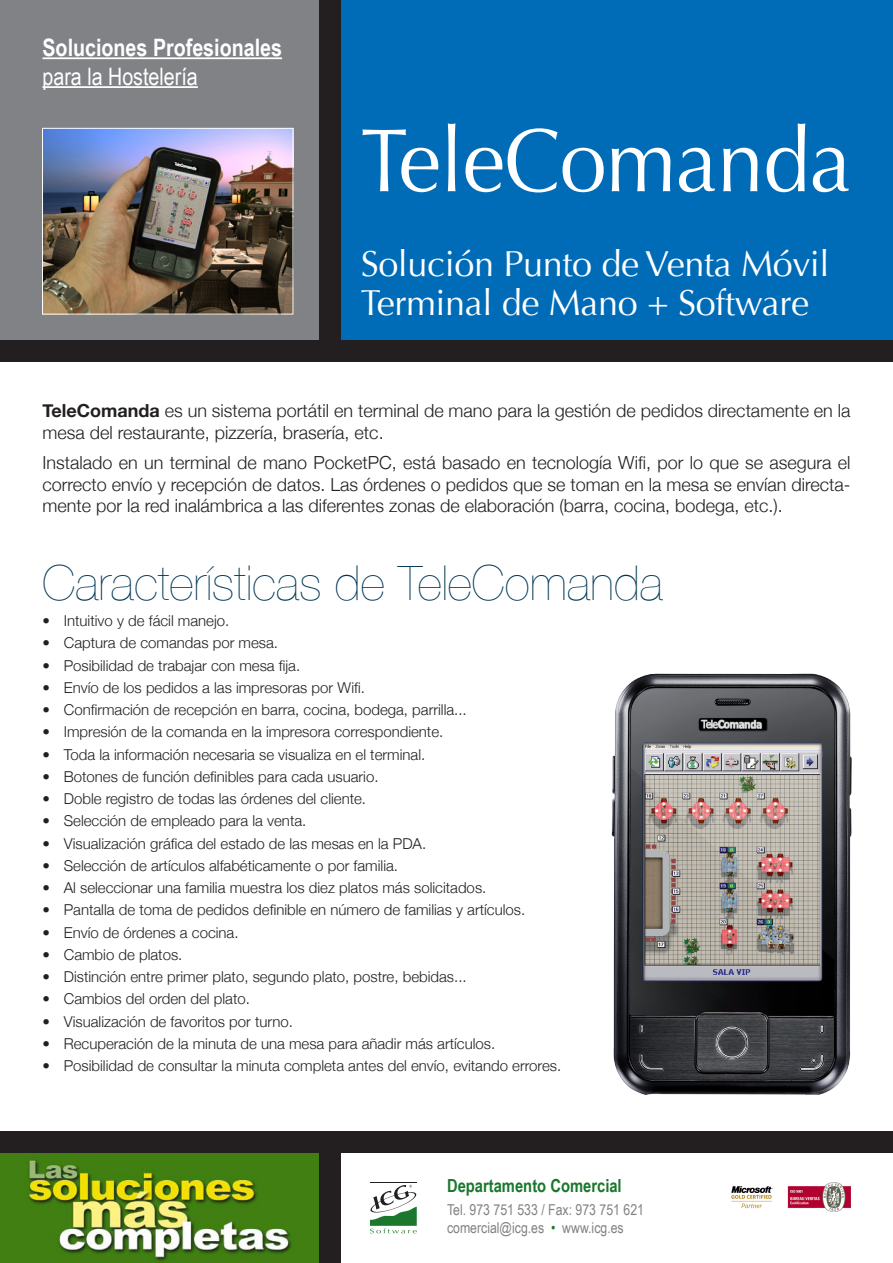
<style>
.page{position:relative;width:893px;height:1263px;background:#fff}
.page>*{position:absolute;margin:0;border:0;box-sizing:border-box;transform-origin:0 0}
.t1{font:90px "Optima";letter-spacing:-.01em;color:#fff;scale:.94 1}
.Subtitulares{font:200 48px "Helvetica Neue";color:#013753}
.t2{font:36px "Optima";letter-spacing:-.01em;color:#fff}
._01_Soluciones_Bold{font:700 24px "Arial Narrow";color:#fff}
._01_Soluciones_Norma{font:24px "Arial Narrow";color:#fff}
.Textos_12{font:300 18px/21.6px "Helvetica Neue";color:#231f20}
.t3{font:700 18px "Arial Narrow";color:#1a772c}
.Texto___5mm{font:300 15px "Helvetica Neue";color:#231f20}
.t4{font:15px "Arial Narrow";color:#808285}
.s1{font-weight:700}
.s2{color:#1a772c}
</style>
<div class="page">
<img style="left:0;top:1152px;width:319px;height:111px">
<div style="left:0;top:0;width:332px;height:353px;background:#808285"></div>
<div style="left:328px;top:0;width:565px;height:351px;background:#006cb8"></div>
<div style="left:319px;top:0;width:21px;height:354px;background:#231f20"></div>
<div style="left:0;top:340px;width:893px;height:21px;background:#231f20"></div>
<div style="left:0;top:1131px;width:893px;height:21px;background:#231f20"></div>
<div style="left:319px;top:1145px;width:21px;height:118px;background:#231f20"></div>
<img style="left:731px;top:1182px;width:119px;height:29px">
<hr style="left:370px;top:1182px;width:47px;height:1px;background:#231f20">
<svg style="left:370px;top:1185px;width:47px;height:48px"></svg>
<img style="left:44px;top:130px;width:247px;height:182px">
<div style="left:42px;top:128px;width:251px;height:186px;border:1px solid #fff"></div>
<hr style="left:43px;top:57px;width:239px;height:2px;background:#fff">
<hr style="left:43px;top:86px;width:155px;height:2px;background:#fff">
<img style="left:611px;top:673px;width:241px;height:422px">
<p class="_01_Soluciones_Bold" style="left:43px;top:29px;width:241px">Soluciones Profesionales</p>
<p class="_01_Soluciones_Norma" style="left:43px;top:58px;width:157px">para la Hostelería</p>
<p class="t1" style="left:361px;top:108px;width:524px">TeleComanda</p>
<p class="t2" style="left:361px;top:242px;width:470px">Solución Punto de Venta Móvil</p>
<p class="t2" style="left:361px;top:281px;width:450px">Terminal de Mano + Software</p>
<p class="Textos_12" style="left:43px;top:400px;width:809px"><span class="s1">TeleComanda</span> es un sistema portátil en terminal de mano para la gestión de pedidos directamente en la mesa del restaurante, pizzería, brasería, etc.</p>
<p class="Textos_12" style="left:43px;top:451px;width:809px;text-align:justify">Instalado en un terminal de mano PocketPC, está basado en tecnología Wifi, por lo que se asegura el correcto envío y recepción de datos. Las órdenes o pedidos que se toman en la mesa se envían directa&shy;mente por la red inalámbrica a las diferentes zonas de elaboración (barra, cocina, bodega, etc.).</p>
<p class="Subtitulares" style="left:43px;top:555px;width:622px">Características de TeleComanda</p>
<p class="Texto___5mm" style="left:43px;top:612px;width:188px">• Intuitivo y de fácil manejo.</p>
<p class="Texto___5mm" style="left:43px;top:634px;width:237px">• Captura de comandas por mesa.</p>
<p class="Texto___5mm" style="left:43px;top:656px;width:259px">• Posibilidad de trabajar con mesa fija.</p>
<p class="Texto___5mm" style="left:43px;top:678px;width:324px">• Envío de los pedidos a las impresoras por Wifi.</p>
<p class="Texto___5mm" style="left:43px;top:701px;width:426px">• Confirmación de recepción en barra, cocina, bodega, parrilla...</p>
<p class="Texto___5mm" style="left:43px;top:723px;width:402px">• Impresión de la comanda en la impresora correspondiente.</p>
<p class="Texto___5mm" style="left:43px;top:745px;width:384px">• Toda la información necesaria se visualiza en el terminal.</p>
<p class="Texto___5mm" style="left:43px;top:767px;width:338px">• Botones de función definibles para cada usuario.</p>
<p class="Texto___5mm" style="left:43px;top:790px;width:325px">• Doble registro de todas las órdenes del cliente.</p>
<p class="Texto___5mm" style="left:43px;top:812px;width:265px">• Selección de empleado para la venta.</p>
<p class="Texto___5mm" style="left:43px;top:834px;width:385px">• Visualización gráfica del estado de las mesas en la PDA.</p>
<p class="Texto___5mm" style="left:43px;top:856px;width:357px">• Selección de artículos alfabéticamente o por familia.</p>
<p class="Texto___5mm" style="left:43px;top:879px;width:445px">• Al seleccionar una familia muestra los diez platos más solicitados.</p>
<p class="Texto___5mm" style="left:43px;top:901px;width:484px">• Pantalla de toma de pedidos definible en número de familias y artículos.</p>
<p class="Texto___5mm" style="left:43px;top:923px;width:198px">• Envío de órdenes a cocina.</p>
<p class="Texto___5mm" style="left:43px;top:945px;width:141px">• Cambio de platos.</p>
<p class="Texto___5mm" style="left:43px;top:968px;width:426px">• Distinción entre primer plato, segundo plato, postre, bebidas...</p>
<p class="Texto___5mm" style="left:43px;top:990px;width:209px">• Cambios del orden del plato.</p>
<p class="Texto___5mm" style="left:43px;top:1012px;width:252px">• Visualización de favoritos por turno.</p>
<p class="Texto___5mm" style="left:43px;top:1034px;width:454px">• Recuperación de la minuta de una mesa para añadir más artículos.</p>
<p class="Texto___5mm" style="left:43px;top:1057px;width:520px">• Posibilidad de consultar la minuta completa antes del envío, evitando errores.</p>
<p class="t3" style="left:447px;top:1172px;width:176px">Departamento Comercial</p>
<p class="t4" style="left:447px;top:1199px;width:198px">Tel. 973 751 533 / Fax: 973 751 621</p>
<p class="t4" style="left:447px;top:1217px;width:178px">comercial@icg.es <span class="s2">•</span> www.icg.es</p>
</div>
